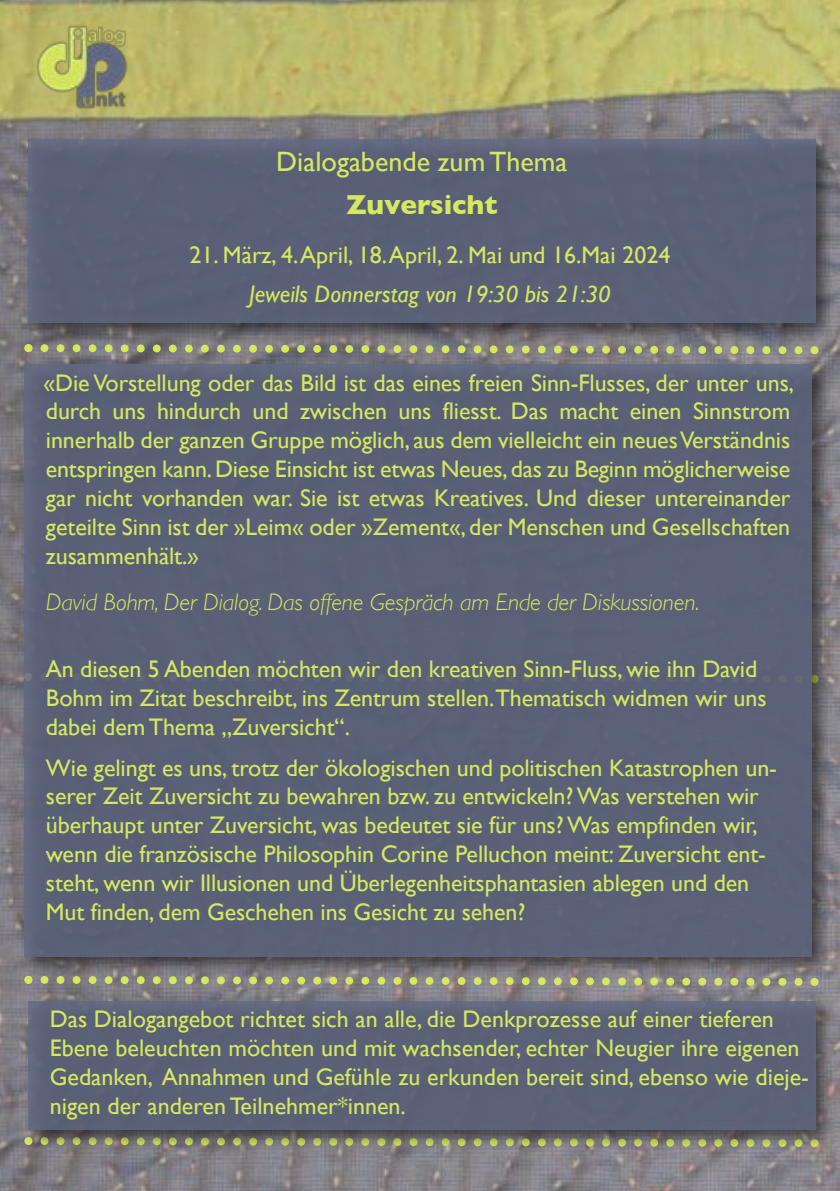
<style>
.page{position:relative;width:840px;height:1191px;background:#fff}
.page>*{position:absolute;margin:0;border:0;box-sizing:border-box;transform-origin:0 0}
.t1{font:28px "Gill Sans";color:#d5e860}
.t2{font:700 28px "Gill Sans";color:#d5e860}
.t3{font:24px/28.8px "Gill Sans";letter-spacing:-.005em;color:#d5e860}
.t4{font:italic 300 24px "Gill Sans";letter-spacing:-.005em;color:#d5e860}
.t5{font:italic 24px "Gill Sans";color:#d5e860}
</style>
<div class="page">
<img style="left:0;top:0;width:839px;height:1191px">
<img style="left:36px;top:22px;width:92px;height:89px">
<svg style="left:20px;top:349px;width:798px;height:6px"></svg>
<svg style="left:20px;top:981px;width:798px;height:9px"></svg>
<img style="left:14px;top:991px;width:825px;height:164px">
<div style="left:28px;top:1000px;width:786px;height:129px;background:#5a6177"></div>
<img style="left:19px;top:131px;width:820px;height:218px">
<div style="left:28px;top:139px;width:786px;height:184px;background:#5a6077"></div>
<img style="left:11px;top:355px;width:828px;height:626px">
<div style="left:25px;top:364px;width:786px;height:592px;background:#5a6177"></div>
<p class="t1" style="left:276px;top:145px;width:292px">Dialogabende zum Thema</p>
<p class="t2" style="left:346px;top:188px;width:153px">Zuversicht</p>
<p class="t3" style="left:189px;top:241px;width:482px">21. März, 4. April, 18. April, 2. Mai und 16.Mai 2024</p>
<p class="t5" style="left:249px;top:280px;width:363px">Jeweils Donnerstag von 19:30 bis 21:30</p>
<p class="t3" style="left:44px;top:368px;width:751px">«Die Vorstellung oder das Bild ist das eines freien Sinn-Flusses, der unter uns, durch uns hindurch und zwischen uns fliesst. Das macht einen Sinnstrom innerhalb der ganzen Gruppe möglich, aus dem vielleicht ein neues Verständnis entspringen kann. Diese Einsicht ist etwas Neues, das zu Beginn möglicherweise gar nicht vorhanden war. Sie ist etwas Kreatives. Und dieser untereinander geteilte Sinn ist der »Leim« oder »Zement«, der Menschen und Gesellschaften zusammenhält.»</p>
<p class="t4" style="left:46px;top:589px;width:654px">David Bohm, Der Dialog. Das offene Gespräch am Ende der Diskussionen.</p>
<p class="t3" style="left:46px;top:654px;width:721px">An diesen 5 Abenden möchten wir den kreativen Sinn-Fluss, wie ihn David<br>Bohm im Zitat beschreibt, ins Zentrum stellen.Thematisch widmen wir uns dabei dem Thema „Zuversicht“.</p>
<p class="t3" style="left:46px;top:753px;width:732px">Wie gelingt es uns, trotz der ökologischen und politischen Katastrophen un&shy;serer Zeit Zuversicht zu bewahren bzw. zu entwickeln? Was verstehen wir uberhaupt unter Zuversicht, was bedeutet sie fur uns? Was empfinden wir,</p>
<p class="t3" style="left:46px;top:810px;width:721px;text-indent:461px">̈<br>wenn die französische Philosophin Corine Pelluchon meint: Zuversicht ent&shy;steht, wenn wir Illusionen und Überlegenheitsphantasien ablegen und den Mut finden, dem Geschehen ins Gesicht zu sehen?</p>
<p class="t3" style="left:58px;top:810px;width:11px">̈</p>
<p class="t3" style="left:50px;top:1004px;width:760px">Das Dialogangebot richtet sich an alle, die Denkprozesse auf einer tieferen Ebene beleuchten möchten und mit wachsender, echter Neugier ihre eigenen Gedanken, Annahmen und Gefühle zu erkunden bereit sind, ebenso wie dieje&shy;nigen der anderen Teilnehmer*innen.</p>
</div>
